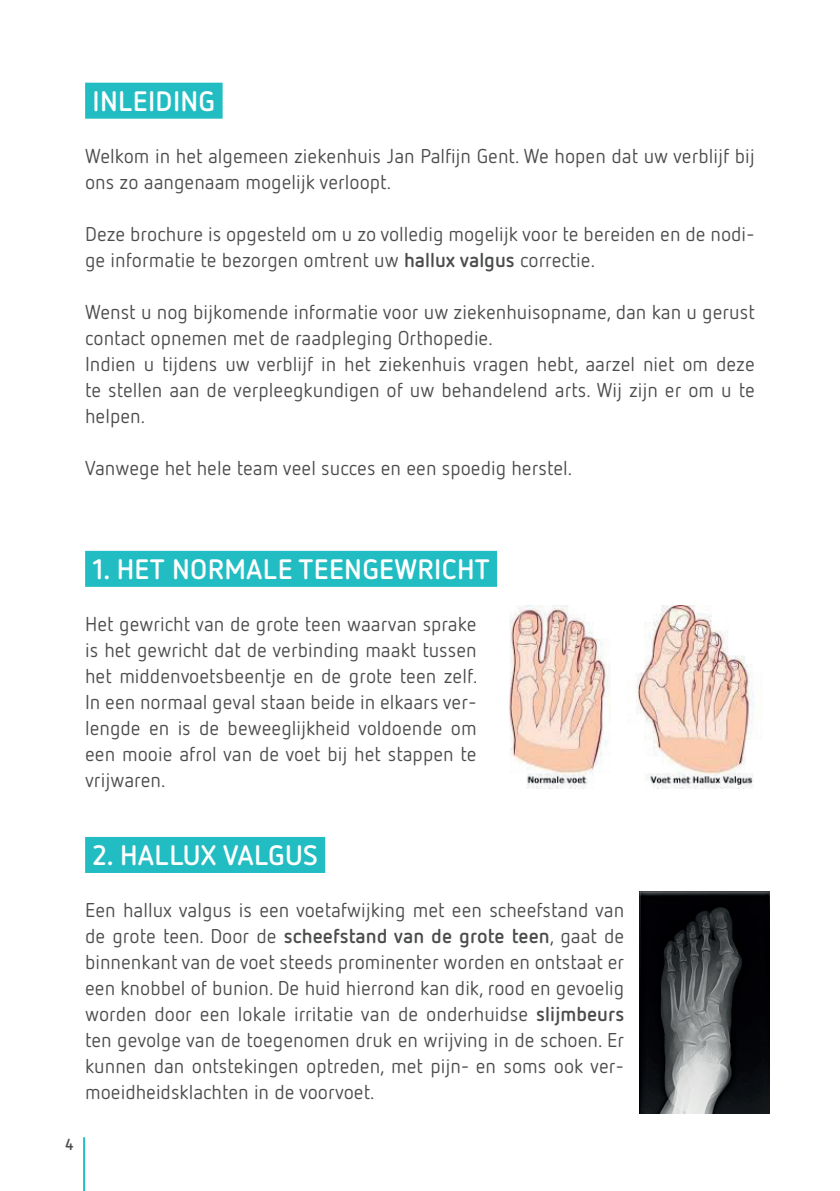
<style>
.page{position:relative;width:840px;height:1191px;background:#fff}
.page>*{position:absolute;margin:0;border:0;box-sizing:border-box;transform-origin:0 0}
.t1{font:700 28px "Netto OT";letter-spacing:.01em;color:#fff}
.t2{font:20px/26px "Netto OT";color:#4b4c4d}
.t3{font:700 16px "Netto OT";color:#4b4c4d}
.s1{font-weight:700}
</style>
<div class="page">
<hr style="left:83px;top:1137px;width:2px;height:54px;background:#21bdc2">
<div style="left:85px;top:83px;width:137px;height:36px;background:#21bdc2"></div>
<div style="left:85px;top:551px;width:412px;height:36px;background:#21bdc2"></div>
<div style="left:85px;top:837px;width:240px;height:36px;background:#21bdc2"></div>
<img style="left:509px;top:605px;width:253px;height:183px">
<img style="left:639px;top:891px;width:130px;height:222px">
<h1 class="t1" style="left:92px;top:84px;width:124px">INLEIDING</h1>
<p class="t2" style="left:85px;top:143px;width:670px">Welkom in het algemeen ziekenhuis Jan Palfijn Gent. We hopen dat uw verblijf bij ons zo aangenaam mogelijk verloopt.</p>
<p class="t2" style="left:85px;top:221px;width:670px">Deze brochure is opgesteld om u zo volledig mogelijk voor te bereiden en de nodi&shy;ge informatie te bezorgen omtrent uw <span class="s1">hallux valgus</span> correctie.</p>
<p class="t2" style="left:85px;top:299px;width:671px">Wenst u nog bijkomende informatie voor uw ziekenhuisopname, dan kan u gerust contact opnemen met de raadpleging Orthopedie.<br>Indien u tijdens uw verblijf in het ziekenhuis vragen hebt, aarzel niet om deze te stellen aan de verpleegkundigen of uw behandelend arts. Wij zijn er om u te helpen.</p>
<p class="t2" style="left:85px;top:455px;width:488px">Vanwege het hele team veel succes en een spoedig herstel.</p>
<h1 class="t1" style="left:92px;top:552px;width:398px">1. HET NORMALE TEENGEWRICHT</h1>
<p class="t2" style="left:85px;top:611px;width:394px;text-align:justify">Het gewricht van de grote teen waarvan sprake is het gewricht dat de verbinding maakt tussen het middenvoetsbeentje en de grote teen zelf.<br>In een normaal geval staan beide in elkaars ver&shy;lengde en is de beweeglijkheid voldoende om een mooie afrol van de voet bij het stappen te vrijwaren.</p>
<h1 class="t1" style="left:92px;top:838px;width:227px">2. HALLUX VALGUS</h1>
<p class="t2" style="left:85px;top:897px;width:540px;text-align:justify">Een hallux valgus is een voetafwijking met een scheefstand van de grote teen. Door de <span class="s1">scheefstand van de grote teen</span>, gaat de binnenkant van de voet steeds prominenter worden en ontstaat er een knobbel of bunion. De huid hierrond kan dik, rood en gevoelig worden door een lokale irritatie van de onderhuidse <span class="s1">slijmbeurs </span>ten gevolge van de toegenomen druk en wrijving in de schoen. Er kunnen dan ontstekingen optreden, met pijn- en soms ook ver&shy;moeidheidsklachten in de voorvoet.</p>
<p class="t3" style="left:65px;top:1134px;width:10px">4</p>
</div>
